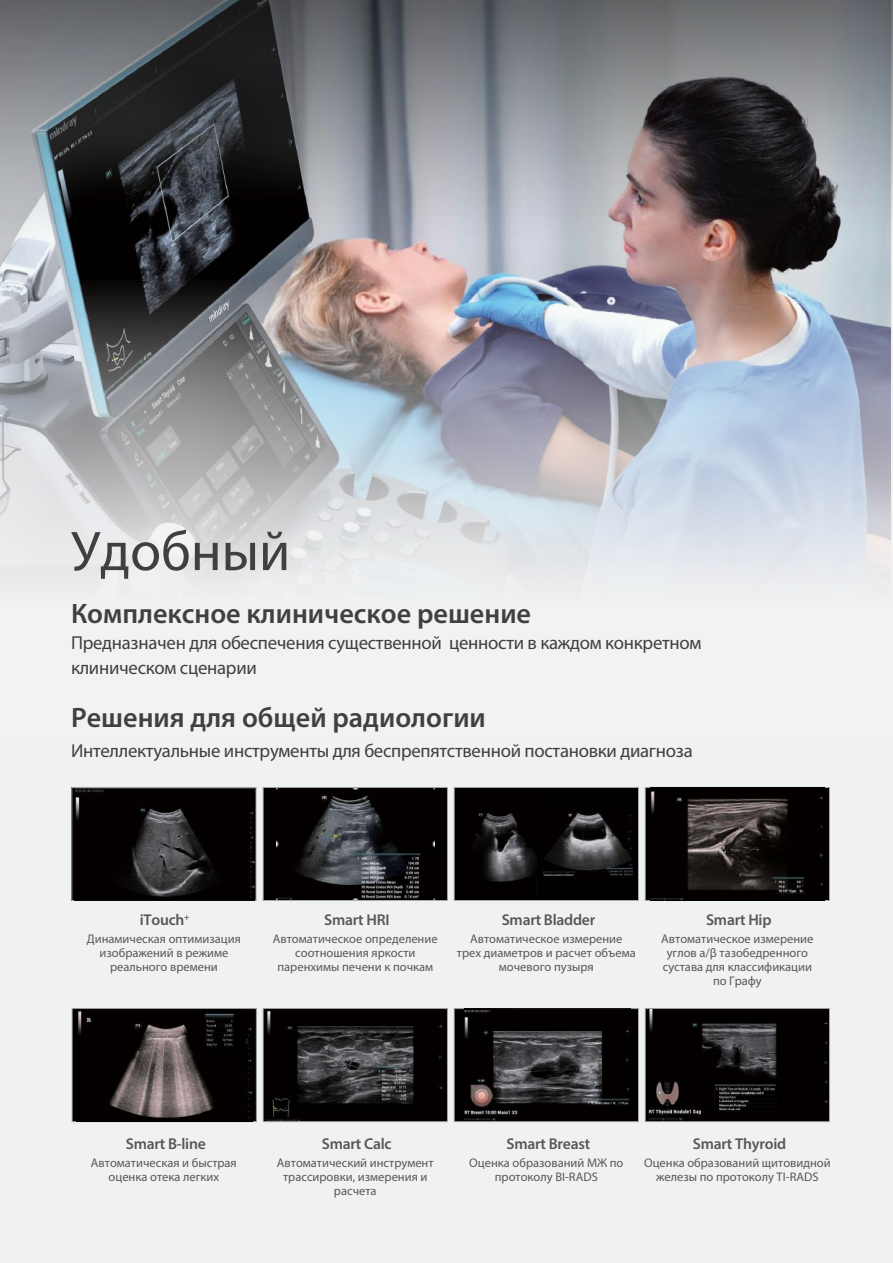
<style>
.page{position:relative;width:893px;height:1263px;background:#f0f1f1}
.page>*{position:absolute;margin:0;border:0;box-sizing:border-box;transform-origin:0 0}
.t1{font:56.25px "Myriad Pro";color:#403f41}
.t2{font:600 28.2px "Myriad Pro";color:#403f41}
.t3{font:18.75px/25px "Myriad Pro";letter-spacing:-.015em;color:#403f41}
.t4{font:600 15.6px "Myriad Pro";letter-spacing:-.015em;color:#57585a}
.t5{font:12.45px/14.1px "Myriad Pro";color:#57585a;text-align:center}
</style>
<div class="page">
<img style="left:0;top:0;width:893px;height:577px">
<div style="left:72px;top:787px;width:184px;height:114px;border:1px solid #a7a9ab"></div>
<div style="left:263px;top:787px;width:184px;height:113px;background:#020000"></div>
<div style="left:263px;top:787px;width:185px;height:114px;border:1px solid #a7a9ab"></div>
<div style="left:454px;top:787px;width:184px;height:113px;background:#020000"></div>
<div style="left:454px;top:787px;width:185px;height:114px;border:1px solid #a7a9ab"></div>
<div style="left:645px;top:787px;width:184px;height:113px;background:#020000"></div>
<div style="left:645px;top:787px;width:185px;height:114px;border:1px solid #a7a9ab"></div>
<img style="left:277px;top:788px;width:157px;height:112px">
<img style="left:74px;top:789px;width:181px;height:111px">
<img style="left:543px;top:812px;width:89px;height:64px">
<div style="left:72px;top:1008px;width:184px;height:114px;background:#020000"></div>
<div style="left:72px;top:1008px;width:185px;height:114px;border:1px solid #a7a9ab"></div>
<div style="left:263px;top:1008px;width:184px;height:114px;background:#020000"></div>
<div style="left:263px;top:1008px;width:185px;height:114px;border:1px solid #a7a9ab"></div>
<div style="left:454px;top:1008px;width:184px;height:114px;background:#020000"></div>
<div style="left:454px;top:1008px;width:185px;height:114px;border:1px solid #a7a9ab"></div>
<div style="left:645px;top:1008px;width:185px;height:114px;border:1px solid #a7a9ab"></div>
<img style="left:651px;top:787px;width:174px;height:114px">
<img style="left:464px;top:1009px;width:167px;height:112px">
<img style="left:649px;top:1009px;width:178px;height:111px">
<img style="left:76px;top:1009px;width:176px;height:113px">
<img style="left:475px;top:813px;width:61px;height:69px">
<img style="left:267px;top:1009px;width:176px;height:112px">
<h1 class="t1" style="left:71px;top:516px;width:221px">Удобный</h1>
<h2 class="t2" style="left:71px;top:595px;width:462px">Комплексное клиническое решение</h2>
<h3 class="t3" style="left:71px;top:630px;width:632px">Предназначен для обеспечения существенной ценности в каждом конкретном клиническом сценарии</h3>
<h2 class="t2" style="left:71px;top:700px;width:416px">Решения для общей радиологии</h2>
<h3 class="t3" style="left:71px;top:737px;width:623px">Интеллектуальные инструменты для беспрепятственной постановки диагноза</h3>
<p class="t4" style="left:140px;top:910px;width:51px">iTouch<sup>+</sup></p>
<p class="t4" style="left:324px;top:910px;width:67px">Smart HRI</p>
<p class="t4" style="left:502px;top:910px;width:95px">Smart Bladder</p>
<p class="t4" style="left:706px;top:910px;width:67px">Smart Hip</p>
<p class="t5" style="left:87px;top:932px;width:155px">Динамическая оптимизация изображений в режиме реального времени</p>
<p class="t5" style="left:273px;top:931px;width:166px">Автоматическое определение соотношения яркости паренхимы печени к почкам</p>
<p class="t5" style="left:457px;top:931px;width:180px">Автоматическое измерение трех диаметров и расчет объема мочевого пузыря</p>
<p class="t5" style="left:661px;top:931px;width:154px">Автоматическое измерение углов a/β тазобедренного сустава для классификации по Графу</p>
<p class="t4" style="left:126px;top:1134px;width:82px">Smart B-line</p>
<p class="t4" style="left:322px;top:1134px;width:71px">Smart Calc</p>
<p class="t4" style="left:507px;top:1134px;width:85px">Smart Breast</p>
<p class="t4" style="left:693px;top:1134px;width:95px">Smart Thyroid</p>
<p class="t5" style="left:91px;top:1155px;width:147px">Автоматическая и быстрая оценка отека легких</p>
<p class="t5" style="left:277px;top:1155px;width:158px">Автоматический инструмент трассировки, измерения и расчета</p>
<p class="t5" style="left:469px;top:1155px;width:156px">Оценка образований МЖ по протоколу BI-RADS</p>
<p class="t5" style="left:644px;top:1155px;width:188px">Оценка образований щитовидной железы по протоколу TI-RADS</p>
</div>
